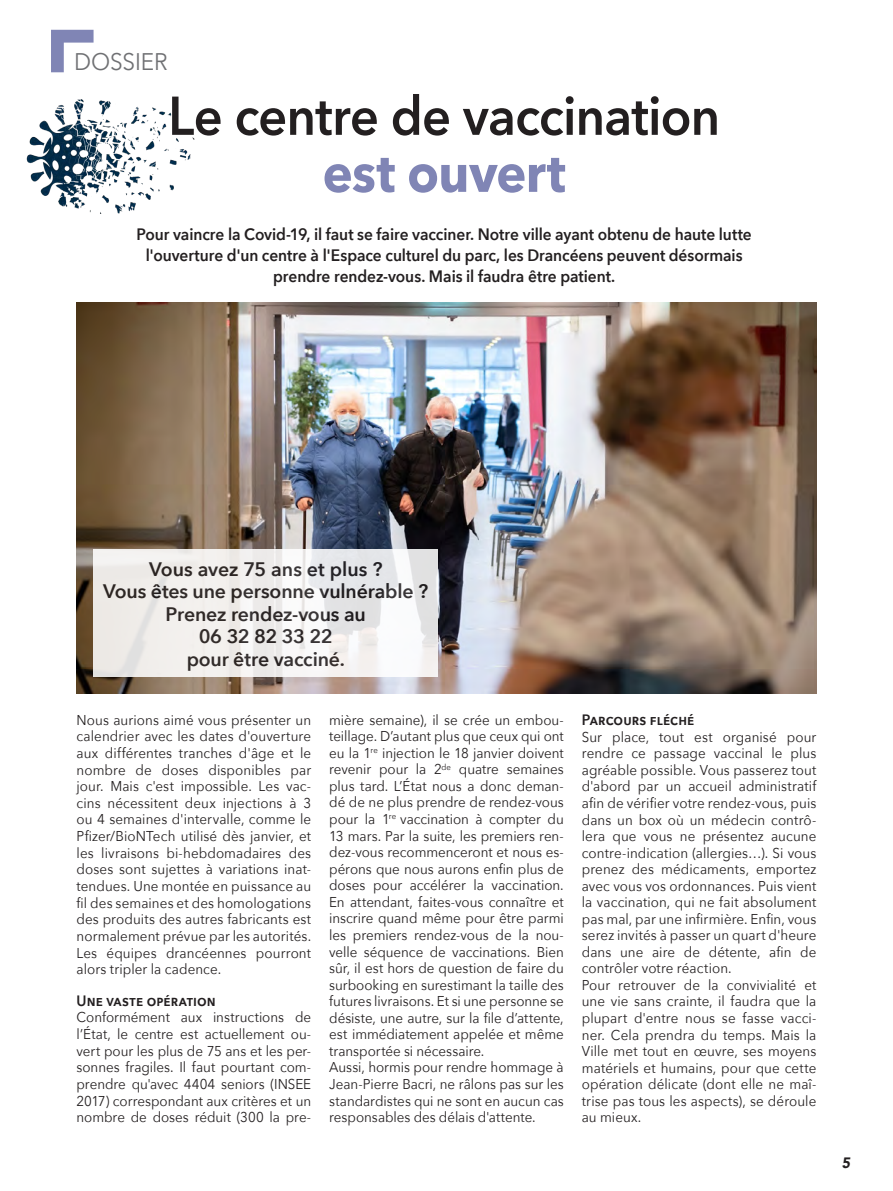
<style>
.page{position:relative;width:893px;height:1191px;background:#fff}
.page>*{position:absolute;margin:0;border:0;box-sizing:border-box;transform-origin:0 0}
.t1{font:600 54px "Avenir Next";letter-spacing:-.015em;color:#231f20;scale:.94 1}
.t2{font:700 54px "Avenir Next";letter-spacing:-.015em;color:#8085b5;scale:.94 1}
.t3{font:24px "Avenir Next";letter-spacing:-.01em;color:#6f7073;scale:.94 1}
.t4{font:600 19.5px/22.5px "Avenir Next";letter-spacing:-.01em;color:#231f20;text-align:center}
.t5{font:600 16.5px "Avenir Next";letter-spacing:-.005em;color:#231f20;scale:.94 1}
.t6{font:600 15px "Avenir Next";letter-spacing:.005em;color:#231f20;scale:.94 1}
.t7{font:italic 900 15px "Avenir";color:#231f20;scale:.94 1}
.t8{font:14.25px/16.5px "Avenir Next";letter-spacing:.005em;color:#231f20;text-align:justify;scale:.94 1}
</style>
<div class="page">
<img style="left:26px;top:99px;width:169px;height:115px">
<svg style="left:51px;top:30px;width:43px;height:42px"></svg>
<img style="left:77px;top:302px;width:739px;height:391px">
<svg style="left:94px;top:549px;width:344px;height:127px;fill:#f1eeec"></svg>
<p class="t3" style="left:74px;top:41px;width:101px">DOSSIER</p>
<p class="t1" style="left:168px;top:70px;width:589px">Le centre de vaccination</p>
<p class="t2" style="left:323px;top:126px;width:260px">est ouvert</p>
<p class="t5" style="left:136px;top:220px;width:656px">Pour vaincre la Covid-19, il faut se faire vacciner. Notre ville ayant obtenu de haute lutte</p>
<p class="t5" style="left:146px;top:241px;width:636px">l'ouverture d'un centre à l'Espace culturel du parc, les Drancéens peuvent désormais</p>
<p class="t5" style="left:273px;top:262px;width:365px">prendre rendez-vous. Mais il faudra être patient.</p>
<h3 class="t4" style="left:103px;top:557px;width:327px">Vous avez 75 ans et plus ?<br>Vous êtes une personne vulnérable ?<br>Prenez rendez-vous au<br>06 32 82 33 22<br>pour être vacciné.</h3>
<p class="t8" style="left:77px;top:710px;width:251px">Nous aurions aimé vous présenter un calendrier avec les dates d'ouverture aux différentes tranches d'âge et le nombre de doses disponibles par jour. Mais c'est impossible. Les vac&shy;cins nécessitent deux injections à 3 ou 4 semaines d'intervalle, comme le Pfizer/BioNTech utilisé dès janvier, et les livraisons bi-hebdomadaires des doses sont sujettes à variations inat&shy;tendues. Une montée en puissance au fil des semaines et des homologations des produits des autres fabricants est normalement prévue par les autorités.<br>Les équipes drancéennes pourront alors tripler la cadence.</p>
<p class="t6" style="left:77px;top:987px;width:150px">Une vaste opération</p>
<p class="t8" style="left:77px;top:1008px;width:251px">Conformément aux instructions de l’État, le centre est actuellement ou&shy;vert pour les plus de 75 ans et les per&shy;sonnes fragiles. Il faut pourtant com&shy;prendre qu'avec 4404 seniors (INSEE 2017) correspondant aux critères et un nombre de doses réduit (300 la pre-</p>
<p class="t8" style="left:329px;top:711px;width:251px">mière semaine), il se crée un embou&shy;teillage. D’autant plus que ceux qui ont eu la 1<sup>re</sup> injection le 18 janvier doivent revenir pour la 2<sup>de</sup> quatre semaines plus tard. L’État nous a donc deman&shy;dé de ne plus prendre de rendez-vous pour la 1<sup>re</sup> vaccination à compter du 13 mars. Par la suite, les premiers ren&shy;dez-vous recommenceront et nous es&shy;pérons que nous aurons enfin plus de doses pour accélérer la vaccination.<br>En attendant, faites-vous connaître et inscrire quand même pour être parmi les premiers rendez-vous de la nou&shy;velle séquence de vaccinations. Bien sûr, il est hors de question de faire du surbooking en surestimant la taille des futures livraisons. Et si une personne se désiste, une autre, sur la file d’attente, est immédiatement appelée et même transportée si nécessaire.</p>
<p class="t8" style="left:329px;top:1058px;width:251px">Aussi, hormis pour rendre hommage à Jean-Pierre Bacri, ne râlons pas sur les standardistes qui ne sont en aucun cas responsables des délais d'attente.</p>
<p class="t6" style="left:582px;top:707px;width:121px">Parcours fléché</p>
<p class="t8" style="left:582px;top:728px;width:251px">Sur place, tout est organisé pour rendre ce passage vaccinal le plus agréable possible. Vous passerez tout d'abord par un accueil administratif afin de vérifier votre rendez-vous, puis dans un box où un médecin contrô&shy;lera que vous ne présentez aucune contre-indication (allergies…). Si vous prenez des médicaments, emportez avec vous vos ordonnances. Puis vient la vaccination, qui ne fait absolument pas mal, par une infirmière. Enfin, vous serez invités à passer un quart d'heure dans une aire de détente, afin de contrôler votre réaction.</p>
<p class="t8" style="left:582px;top:976px;width:251px">Pour retrouver de la convivialité et une vie sans crainte, il faudra que la plupart d'entre nous se fasse vacci&shy;ner. Cela prendra du temps. Mais la Ville met tout en œuvre, ses moyens matériels et humains, pour que cette opération délicate (dont elle ne maî&shy;trise pas tous les aspects), se déroule au mieux.</p>
<p class="t7" style="left:842px;top:1150px;width:10px">5</p>
</div>
